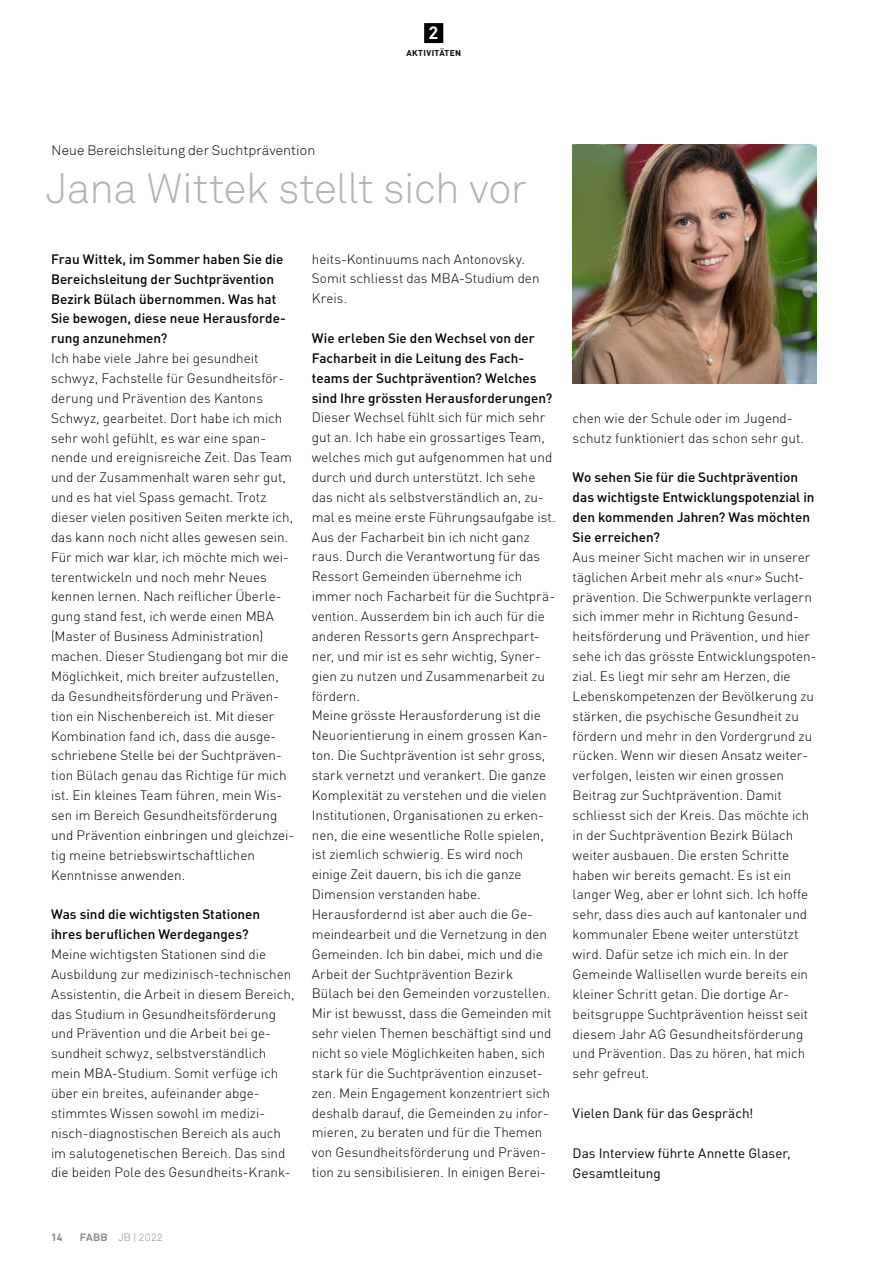
<style>
.page{position:relative;width:893px;height:1263px;background:#fff}
.page>*{position:absolute;margin:0;border:0;box-sizing:border-box;transform-origin:0 0}
.t1{font:300 42px "Akkurat Std";letter-spacing:-.01em;color:#b1b4b4}
.t2{font:700 17.85px "Akkurat Std";color:#fff}
.t3{font:300 13.5px/19.8px "DINOT";color:#000}
.t4{font:500 13.5px/19.8px "DINOT";color:#000}
.t5{font:13.5px/19.8px "DINOT";color:#000}
.t6{font:300 13.5px "Akkurat Std";letter-spacing:.01em;color:#000}
.t7{font:300 10.5px "Akkurat Std";letter-spacing:.01em;color:#878988}
.t8{font:700 10.5px "DINOT";color:#878988}
.t9{font:700 8.4px "DINOT";letter-spacing:.04em;color:#000}
.s1{font-weight:700}
</style>
<div class="page">
<div style="left:424px;top:23px;width:19px;height:20px;background:#000"></div>
<img style="left:573px;top:145px;width:243px;height:238px">
<h2 class="t2" style="left:429px;top:22px;width:12px">2</h2>
<p class="t9" style="left:406px;top:47px;width:56px">AKTIVITÄTEN</p>
<p class="t6" style="left:52px;top:142px;width:265px">Neue Bereichsleitung der Suchtprävention</p>
<h1 class="t1" style="left:46px;top:164px;width:482px">Jana Wittek stellt sich vor</h1>
<p class="t4" style="left:51px;top:248px;width:236px">Frau Wittek, im Sommer haben Sie die<br>Bereichsleitung der Suchtprävention<br>Bezirk Bülach übernommen. Was hat<br>Sie bewogen, diese neue Herausforde&shy;rung anzunehmen?</p>
<p class="t3" style="left:51px;top:348px;width:245px">Ich habe viele Jahre bei gesundheit schwyz, Fachstelle für Gesundheitsför&shy;derung und Prävention des Kantons Schwyz, gearbeitet. Dort habe ich mich sehr wohl gefühlt, es war eine span&shy;nende und ereignisreiche Zeit. Das Team und der Zusammenhalt waren sehr gut, und es hat viel Spass gemacht. Trotz dieser vielen positiven Seiten merkte ich, das kann noch nicht alles gewesen sein.<br>Für mich war klar, ich möchte mich wei&shy;terentwickeln und noch mehr Neues kennen lernen. Nach reiflicher Überle&shy;gung stand fest, ich werde einen MBA (Master of Business Administration) machen. Dieser Studiengang bot mir die Möglichkeit, mich breiter aufzustellen, da Gesundheitsförderung und Präven&shy;tion ein Nischenbereich ist. Mit dieser Kombination fand ich, dass die ausge&shy;schriebene Stelle bei der Suchtpräven&shy;tion Bülach genau das Richtige für mich ist. Ein kleines Team führen, mein Wis&shy;sen im Bereich Gesundheitsförderung und Prävention einbringen und gleichzei&shy;tig meine betriebswirtschaftlichen Kenntnisse anwenden.</p>
<p class="t4" style="left:51px;top:904px;width:211px">Was sind die wichtigsten Stationen ihres beruflichen Werdeganges?</p>
<p class="t3" style="left:51px;top:944px;width:245px">Meine wichtigsten Stationen sind die Ausbildung zur medizinisch-technischen Assistentin, die Arbeit in diesem Bereich, das Studium in Gesundheitsförderung und Prävention und die Arbeit bei ge&shy;sundheit schwyz, selbstverständlich mein MBA-Studium. Somit verfüge ich über ein breites, aufeinander abge&shy;stimmtes Wissen sowohl im medizi&shy;nisch-diagnostischen Bereich als auch im salutogenetischen Bereich. Das sind die beiden Pole des Gesundheits-Krank-</p>
<p class="t3" style="left:312px;top:248px;width:229px">heits-Kontinuums nach Antonovsky.<br>Somit schliesst das MBA-Studium den<br>Kreis.</p>
<p class="t4" style="left:312px;top:328px;width:242px">Wie erleben Sie den Wechsel von der Facharbeit in die Leitung des Fach&shy;teams der Suchtprävention? Welches sind Ihre grössten Herausforderungen?</p>
<p class="t3" style="left:312px;top:407px;width:245px">Dieser Wechsel fühlt sich für mich sehr gut an. Ich habe ein grossartiges Team, welches mich gut aufgenommen hat und durch und durch unterstützt. Ich sehe das nicht als selbstverständlich an, zu&shy;mal es meine erste Führungsaufgabe ist.<br>Aus der Facharbeit bin ich nicht ganz raus. Durch die Verantwortung für das Ressort Gemeinden übernehme ich immer noch Facharbeit für die Suchtprä&shy;vention. Ausserdem bin ich auch für die anderen Ressorts gern Ansprechpart&shy;ner, und mir ist es sehr wichtig, Syner&shy;gien zu nutzen und Zusammenarbeit zu fördern.<br>Meine grösste Herausforderung ist die Neuorientierung in einem grossen Kan&shy;ton. Die Suchtprävention ist sehr gross, stark vernetzt und verankert. Die ganze Komplexität zu verstehen und die vielen Institutionen, Organisationen zu erken&shy;nen, die eine wesentliche Rolle spielen, ist ziemlich schwierig. Es wird noch einige Zeit dauern, bis ich die ganze Dimension verstanden habe.<br>Herausfordernd ist aber auch die Ge&shy;meindearbeit und die Vernetzung in den Gemeinden. Ich bin dabei, mich und die Arbeit der Suchtprävention Bezirk Bülach bei den Gemeinden vorzustellen.<br>Mir ist bewusst, dass die Gemeinden mit sehr vielen Themen beschäftigt sind und nicht so viele Möglichkeiten haben, sich stark für die Suchtprävention einzuset&shy;zen. Mein Engagement konzentriert sich deshalb darauf, die Gemeinden zu infor&shy;mieren, zu beraten und für die Themen von Gesundheitsförderung und Präven&shy;tion zu sensibilisieren. In einigen Berei-</p>
<p class="t3" style="left:573px;top:407px;width:233px">chen wie der Schule oder im Jugend&shy;schutz funktioniert das schon sehr gut.</p>
<p class="t4" style="left:573px;top:467px;width:243px">Wo sehen Sie für die Suchtprävention das wichtigste Entwicklungspotenzial in den kommenden Jahren? Was möchten<br>Sie erreichen?</p>
<p class="t3" style="left:573px;top:546px;width:245px">Aus meiner Sicht machen wir in unserer täglichen Arbeit mehr als «nur» Sucht&shy;prävention. Die Schwerpunkte verlagern sich immer mehr in Richtung Gesund&shy;heitsförderung und Prävention, und hier sehe ich das grösste Entwicklungspoten&shy;zial. Es liegt mir sehr am Herzen, die Lebenskompetenzen der Bevölkerung zu stärken, die psychische Gesundheit zu fördern und mehr in den Vordergrund zu rücken. Wenn wir diesen Ansatz weiter&shy;verfolgen, leisten wir einen grossen Beitrag zur Suchtprävention. Damit schliesst sich der Kreis. Das möchte ich in der Suchtprävention Bezirk Bülach weiter ausbauen. Die ersten Schritte haben wir bereits gemacht. Es ist ein langer Weg, aber er lohnt sich. Ich hoffe sehr, dass dies auch auf kantonaler und kommunaler Ebene weiter unterstützt wird. Dafür setze ich mich ein. In der Gemeinde Wallisellen wurde bereits ein kleiner Schritt getan. Die dortige Ar&shy;beitsgruppe Suchtprävention heisst seit diesem Jahr AG Gesundheitsförderung und Prävention. Das zu hören, hat mich sehr gefreut.</p>
<p class="t5" style="left:573px;top:1102px;width:182px">Vielen Dank für das Gespräch!</p>
<p class="t5" style="left:573px;top:1142px;width:220px">Das Interview führte Annette Glaser,<br>Gesamtleitung</p>
<p class="t8" style="left:51px;top:1230px;width:13px">14</p>
<p class="t7" style="left:80px;top:1231px;width:85px"><span class="s1">FABB</span> JB | 2022</p>
</div>
